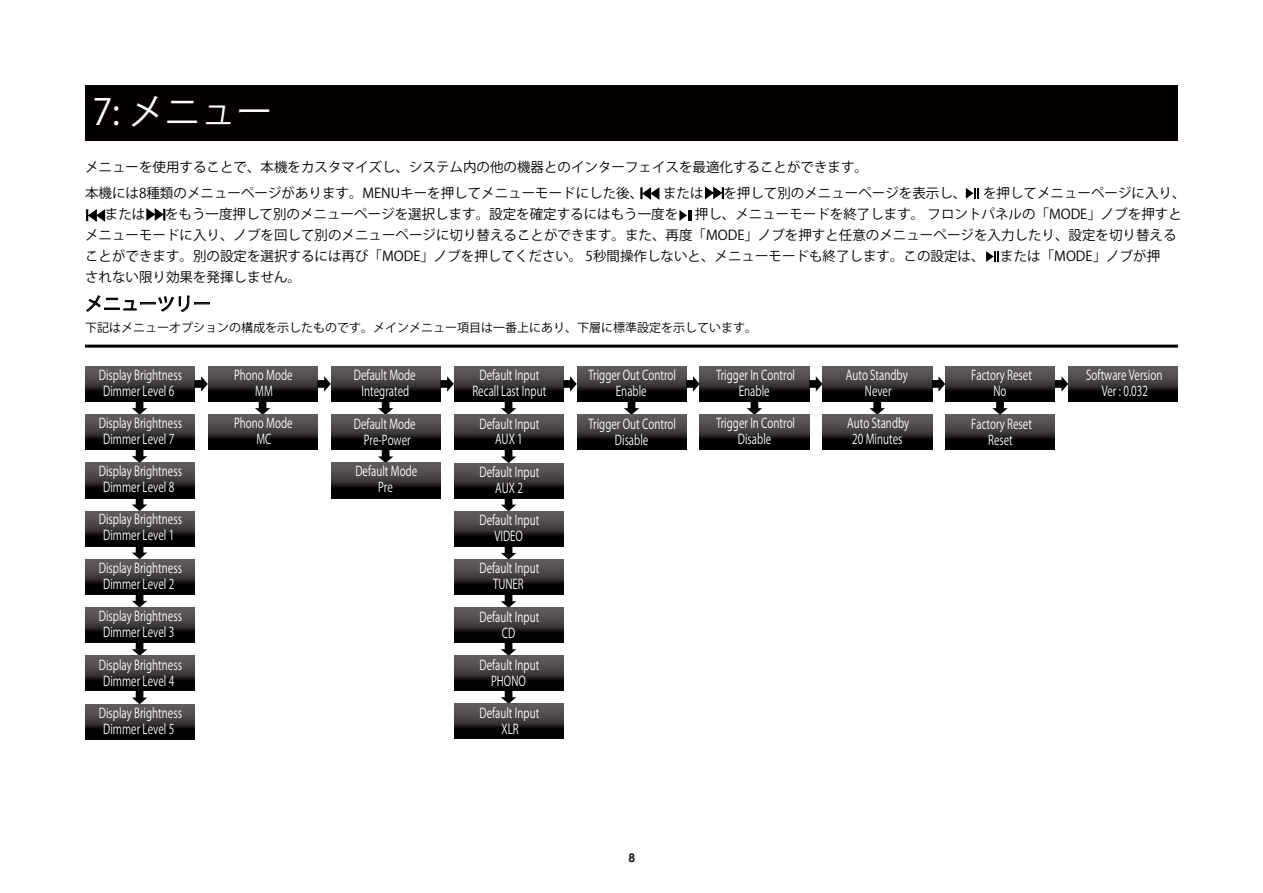
<style>
.page{position:relative;width:1263px;height:893px;background:#fff}
.page>*{position:absolute;margin:0;border:0;box-sizing:border-box;transform-origin:0 0}
.t1{font:36px "Eurostile Ext Bo 90 ms RKSJ H";color:#fff}
.t2{font:18px "Futura BT Medium 90 ms RKSJ H";color:#000}
.t3{font:13.5px/15.8px "Futura Condensed Light Normal 90 ms RKSJ H";color:#fff;text-align:center;scale:.75 1}
.t4{font:13.5px/21px "Futura BT Light 90 ms RKSJ H";color:#000}
.t5{font:12px "Futura BT Light 90 ms RKSJ H";color:#000}
.t6{font:700 12px "Century Gothic";color:#231815}
</style>
<div class="page">
<svg style="left:85px;top:511px;width:109px;height:35px;background:#312e2e"></svg>
<svg style="left:85px;top:704px;width:109px;height:35px;background:#312f2f"></svg>
<div style="left:85px;top:85px;width:1093px;height:55px;background:#040000"></div>
<svg style="left:86px;top:209px;width:19px;height:13px"></svg>
<svg style="left:146px;top:208px;width:19px;height:13px"></svg>
<svg style="left:966px;top:188px;width:12px;height:11px"></svg>
<svg style="left:641px;top:187px;width:18px;height:13px"></svg>
<svg style="left:705px;top:187px;width:19px;height:12px"></svg>
<svg style="left:986px;top:251px;width:13px;height:11px"></svg>
<svg style="left:679px;top:210px;width:13px;height:11px"></svg>
<svg style="left:86px;top:295px;width:124px;height:17px"></svg>
<div style="left:85px;top:345px;width:1093px;height:3px;border:2px solid #000"></div>
<svg style="left:132px;top:402px;width:15px;height:13px"></svg>
<svg style="left:85px;top:367px;width:109px;height:35px;background:#302d2d"></svg>
<svg style="left:85px;top:415px;width:109px;height:35px;background:#302e2e"></svg>
<svg style="left:132px;top:449px;width:15px;height:14px"></svg>
<svg style="left:85px;top:463px;width:109px;height:35px;background:#312e2e"></svg>
<svg style="left:132px;top:498px;width:15px;height:13px"></svg>
<svg style="left:85px;top:559px;width:109px;height:35px;background:#322f2f"></svg>
<svg style="left:132px;top:594px;width:15px;height:13px"></svg>
<svg style="left:85px;top:607px;width:109px;height:36px;background:#312e2e"></svg>
<svg style="left:132px;top:643px;width:15px;height:13px"></svg>
<svg style="left:85px;top:656px;width:109px;height:35px;background:#302e2e"></svg>
<svg style="left:194px;top:376px;width:14px;height:16px"></svg>
<svg style="left:255px;top:402px;width:15px;height:13px"></svg>
<svg style="left:208px;top:367px;width:109px;height:35px;background:#302d2d"></svg>
<svg style="left:208px;top:415px;width:109px;height:35px;background:#302e2e"></svg>
<svg style="left:317px;top:376px;width:14px;height:16px"></svg>
<svg style="left:378px;top:402px;width:15px;height:13px"></svg>
<svg style="left:331px;top:367px;width:109px;height:35px;background:#302d2d"></svg>
<svg style="left:331px;top:415px;width:109px;height:35px;background:#302e2e"></svg>
<svg style="left:378px;top:450px;width:15px;height:13px"></svg>
<svg style="left:331px;top:463px;width:109px;height:35px;background:#312e2e"></svg>
<svg style="left:440px;top:376px;width:14px;height:16px"></svg>
<svg style="left:501px;top:402px;width:15px;height:13px"></svg>
<svg style="left:454px;top:367px;width:109px;height:35px;background:#302d2d"></svg>
<svg style="left:454px;top:415px;width:109px;height:35px;background:#302e2e"></svg>
<svg style="left:563px;top:376px;width:14px;height:16px"></svg>
<svg style="left:624px;top:402px;width:15px;height:13px"></svg>
<svg style="left:577px;top:367px;width:109px;height:35px;background:#302d2d"></svg>
<svg style="left:577px;top:415px;width:109px;height:35px;background:#302e2e"></svg>
<svg style="left:686px;top:376px;width:14px;height:16px"></svg>
<svg style="left:747px;top:402px;width:15px;height:13px"></svg>
<svg style="left:700px;top:367px;width:109px;height:35px;background:#302d2d"></svg>
<svg style="left:700px;top:415px;width:109px;height:35px;background:#302e2e"></svg>
<svg style="left:809px;top:376px;width:13px;height:16px"></svg>
<svg style="left:869px;top:402px;width:16px;height:13px"></svg>
<svg style="left:823px;top:367px;width:109px;height:35px;background:#302d2d"></svg>
<svg style="left:823px;top:415px;width:109px;height:35px;background:#302e2e"></svg>
<svg style="left:932px;top:376px;width:13px;height:16px"></svg>
<svg style="left:992px;top:402px;width:16px;height:13px"></svg>
<svg style="left:945px;top:367px;width:110px;height:35px;background:#302d2d"></svg>
<svg style="left:945px;top:415px;width:110px;height:35px;background:#302e2e"></svg>
<svg style="left:1055px;top:376px;width:13px;height:16px"></svg>
<svg style="left:1068px;top:367px;width:110px;height:35px;background:#302d2d"></svg>
<svg style="left:132px;top:546px;width:15px;height:13px"></svg>
<svg style="left:132px;top:691px;width:15px;height:13px"></svg>
<svg style="left:501px;top:450px;width:15px;height:13px"></svg>
<svg style="left:454px;top:463px;width:109px;height:35px;background:#312f2e"></svg>
<svg style="left:501px;top:498px;width:15px;height:13px"></svg>
<svg style="left:454px;top:511px;width:109px;height:35px;background:#322f2f"></svg>
<svg style="left:501px;top:546px;width:15px;height:14px"></svg>
<svg style="left:454px;top:560px;width:109px;height:35px;background:#302d2d"></svg>
<svg style="left:501px;top:595px;width:15px;height:13px"></svg>
<svg style="left:454px;top:608px;width:109px;height:35px;background:#312e2e"></svg>
<svg style="left:501px;top:642px;width:15px;height:14px"></svg>
<svg style="left:454px;top:656px;width:109px;height:35px;background:#312e2e"></svg>
<svg style="left:501px;top:690px;width:15px;height:14px"></svg>
<svg style="left:454px;top:704px;width:109px;height:35px;background:#302e2e"></svg>
<h1 class="t1" style="left:92px;top:91px;width:182px">7: メニュー</h1>
<p class="t4" style="left:85px;top:154px;width:1102px;line-height:26.5px">メニューを使用することで、本機をカスタマイズし、システム内の他の機器とのインターフェイスを最適化することができます。<br>本機には8種類のメニューページがあります。MENUキーを押してメニューモードにした後、 　 または　 を押して別のメニューページを表示し、　 を押してメニューページに入り、</p>
<p class="t4" style="left:85px;top:204px;width:1098px">　 または　 をもう一度押して別のメニューページを選択します。設定を確定するにはもう一度を 　押し、メニューモードを終了します。 フロントパネルの「MODE」ノブを押すとメニューモードに入り、ノブを回して別のメニューページに切り替えることができます。また、再度「MODE」ノブを押すと任意のメニューページを入力したり、設定を切り替えることができます。別の設定を選択するには再び「MODE」ノブを押してください。 5秒間操作しないと、メニューモードも終了します。この設定は、 または「MODE」ノブが押<br>されない限り効果を発揮しません。</p>
<h2 class="t2" style="left:85px;top:294px;width:127px">メニューツリー</h2>
<p class="t5" style="left:85px;top:321px;width:673px">下記はメニューオプションの構成を示したものです。メインメニュー項目は一番上にあり、下層に標準設定を示しています。</p>
<p class="t3" style="left:99px;top:368px;width:112px">Display Brightness<br>Dimmer Level 6</p>
<p class="t3" style="left:234px;top:368px;width:79px">Phono Mode<br>MM</p>
<p class="t3" style="left:354px;top:368px;width:84px">Default Mode<br>Integrated</p>
<p class="t3" style="left:472px;top:368px;width:100px">Default Input<br>Recall Last Input</p>
<p class="t3" style="left:588px;top:368px;width:118px">Trigger Out Control<br>Enable</p>
<p class="t3" style="left:716px;top:368px;width:107px">Trigger In Control<br>Enable</p>
<p class="t3" style="left:846px;top:368px;width:84px">Auto Standby<br>Never</p>
<p class="t3" style="left:847px;top:416px;width:84px">Auto Standby<br>20 Minutes</p>
<p class="t3" style="left:971px;top:368px;width:82px">Factory Reset<br>No</p>
<p class="t3" style="left:1086px;top:368px;width:103px">Software Version<br>Ver : 0.032</p>
<p class="t3" style="left:99px;top:416px;width:112px">Display Brightness</p>
<p class="t3" style="left:99px;top:464px;width:112px">Display Brightness</p>
<p class="t3" style="left:99px;top:512px;width:112px">Display Brightness</p>
<p class="t3" style="left:99px;top:560px;width:112px">Display Brightness</p>
<p class="t3" style="left:99px;top:609px;width:112px">Display Brightness</p>
<p class="t3" style="left:99px;top:657px;width:112px">Display Brightness<br>Dimmer Level 4</p>
<p class="t3" style="left:234px;top:416px;width:79px">Phono Mode<br>MC</p>
<p class="t3" style="left:354px;top:416px;width:84px">Default Mode<br>Pre-Power</p>
<p class="t3" style="left:355px;top:464px;width:84px">Default Mode<br>Pre</p>
<p class="t3" style="left:588px;top:416px;width:118px">Trigger Out Control<br>Disable</p>
<p class="t3" style="left:716px;top:416px;width:107px">Trigger In Control<br>Disable</p>
<p class="t3" style="left:971px;top:416px;width:82px">Factory Reset<br>Reset</p>
<p class="t3" style="left:479px;top:416px;width:81px">Default Input<br>AUX 1</p>
<p class="t3" style="left:479px;top:464px;width:81px">Default Input<br>AUX 2</p>
<p class="t3" style="left:479px;top:513px;width:81px">Default Input<br>VIDEO</p>
<p class="t3" style="left:479px;top:561px;width:81px">Default Input<br>TUNER</p>
<p class="t3" style="left:479px;top:609px;width:81px">Default Input<br>CD</p>
<p class="t3" style="left:479px;top:657px;width:81px">Default Input<br>PHONO</p>
<p class="t3" style="left:103px;top:432px;width:96px">Dimmer Level 7</p>
<p class="t3" style="left:103px;top:480px;width:96px">Dimmer Level 8</p>
<p class="t3" style="left:103px;top:528px;width:96px">Dimmer Level 1</p>
<p class="t3" style="left:103px;top:576px;width:96px">Dimmer Level 2</p>
<p class="t3" style="left:103px;top:624px;width:96px">Dimmer Level 3</p>
<p class="t3" style="left:99px;top:706px;width:112px">Display Brightness<br>Dimmer Level 5</p>
<p class="t3" style="left:479px;top:705px;width:81px">Default Input<br>XLR</p>
<p class="t6" style="left:628px;top:848px;width:8px">8</p>
</div>
